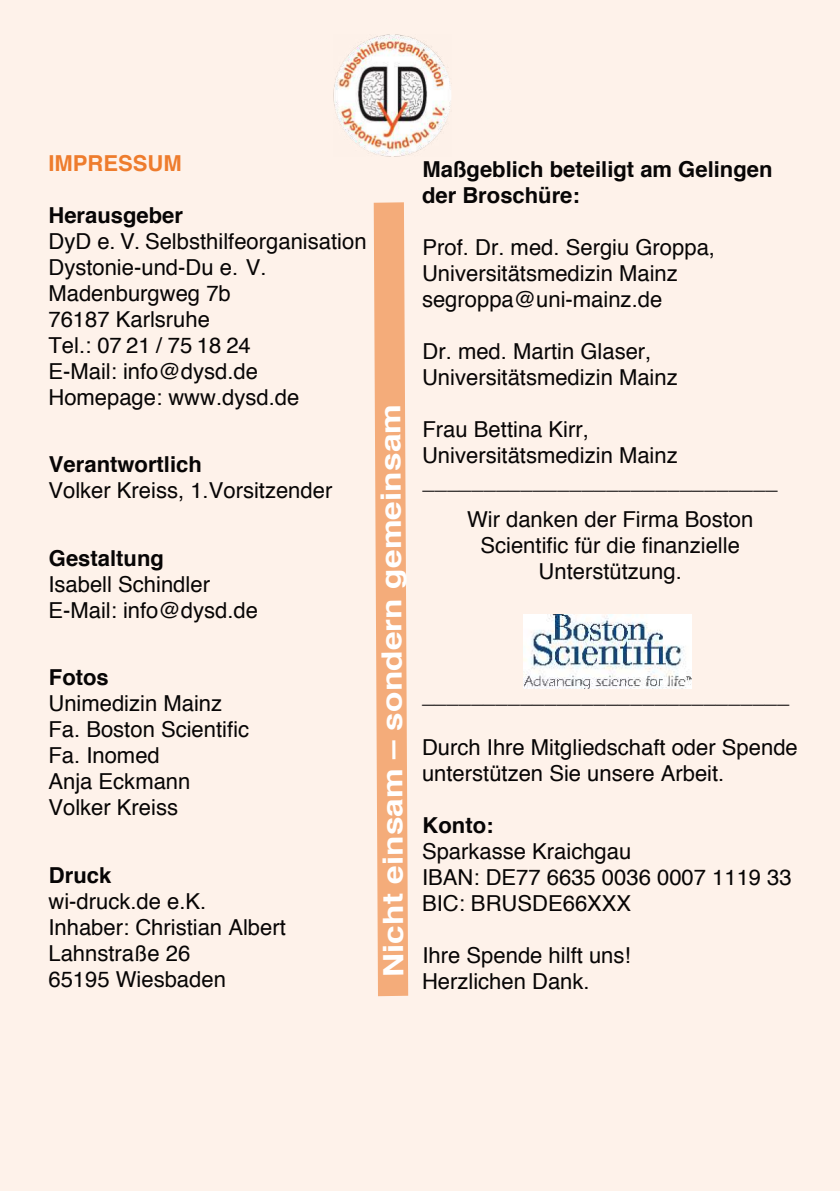
<style>
.page{position:relative;width:840px;height:1191px;background:#fff}
.page>*{position:absolute;margin:0;border:0;box-sizing:border-box;transform-origin:0 0}
.t1{font:700 28px "Helvetica";color:#fff;scale:1.2 1}
.t2{font:22px/26px "Helvetica";color:#070505}
.t3{font:22px/26px "Helvetica";color:#080606}
.t4{font:700 22px "Helvetica";color:#070505}
.t5{font:700 22px/26px "Helvetica";color:#080606}
.t6{font:700 22px "Helvetica";color:#ee7c2d}
</style>
<div class="page">
<div style="left:0;top:0;width:839px;height:1191px;background:#fef2ea"></div>
<img style="left:523px;top:615px;width:168px;height:73px">
<svg style="left:373px;top:202px;width:35px;height:794px;background:#f5b589"></svg>
<img style="left:333px;top:35px;width:118px;height:121px">
<p class="t6" style="left:48px;top:145px;width:135px">IMPRESSUM</p>
<p class="t4" style="left:48px;top:197px;width:136px">Herausgeber</p>
<p class="t2" style="left:48px;top:229px;width:319px">DyD e. V. Selbsthilfeorganisation<br>Dystonie-und-Du e. V.<br>Madenburgweg 7b<br>76187 Karlsruhe<br>Tel.: 07 21 / 75 18 24<br>E-Mail: info@dysd.de<br>Homepage: www.dysd.de</p>
<p class="t4" style="left:49px;top:447px;width:154px">Verantwortlich</p>
<p class="t2" style="left:48px;top:478px;width:285px">Volker Kreiss, 1.Vorsitzender</p>
<p class="t4" style="left:49px;top:540px;width:116px">Gestaltung</p>
<p class="t2" style="left:48px;top:572px;width:211px">Isabell Schindler<br>E-Mail: info@dysd.de</p>
<p class="t4" style="left:49px;top:660px;width:61px">Fotos</p>
<p class="t2" style="left:48px;top:691px;width:202px">Unimedizin Mainz<br>Fa. Boston Scientific<br>Fa. Inomed<br>Anja Eckmann<br>Volker Kreiss</p>
<p class="t4" style="left:49px;top:857px;width:64px">Druck</p>
<p class="t2" style="left:48px;top:888px;width:239px">wi-druck.de e.K.<br>Inhaber: Christian Albert<br>Lahnstraße 26<br>65195 Wiesbaden</p>
<p class="t1" style="left:369px;top:977px;width:480px;rotate:-90deg">Nicht einsam – sondern gemeinsam</p>
<p class="t5" style="left:422px;top:156px;width:352px">Maßgeblich beteiligt am Gelingen der Broschüre:</p>
<p class="t3" style="left:422px;top:234px;width:294px">Prof. Dr. med. Sergiu Groppa,<br>Universitätsmedizin Mainz segroppa@uni-mainz.de</p>
<p class="t3" style="left:422px;top:338px;width:257px">Dr. med. Martin Glaser,<br>Universitätsmedizin Mainz</p>
<p class="t3" style="left:422px;top:416px;width:357px">Frau Bettina Kirr,<br>Universitätsmedizin Mainz _____________________________</p>
<p class="t3" style="left:466px;top:506px;width:288px;text-align:center">Wir danken der Firma Boston<br>Scientific für die finanzielle<br>Unterstützung.</p>
<p class="t2" style="left:422px;top:683px;width:368px">______________________________</p>
<p class="t2" style="left:422px;top:735px;width:377px">Durch Ihre Mitgliedschaft oder Spende unterstützen Sie unsere Arbeit.</p>
<p class="t4" style="left:422px;top:807px;width:72px">Konto:</p>
<p class="t2" style="left:422px;top:839px;width:371px">Sparkasse Kraichgau<br>IBAN: DE77 6635 0036 0007 1119 33<br>BIC: BRUSDE66XXX</p>
<p class="t2" style="left:422px;top:943px;width:210px">Ihre Spende hilft uns!<br>Herzlichen Dank.</p>
</div>
